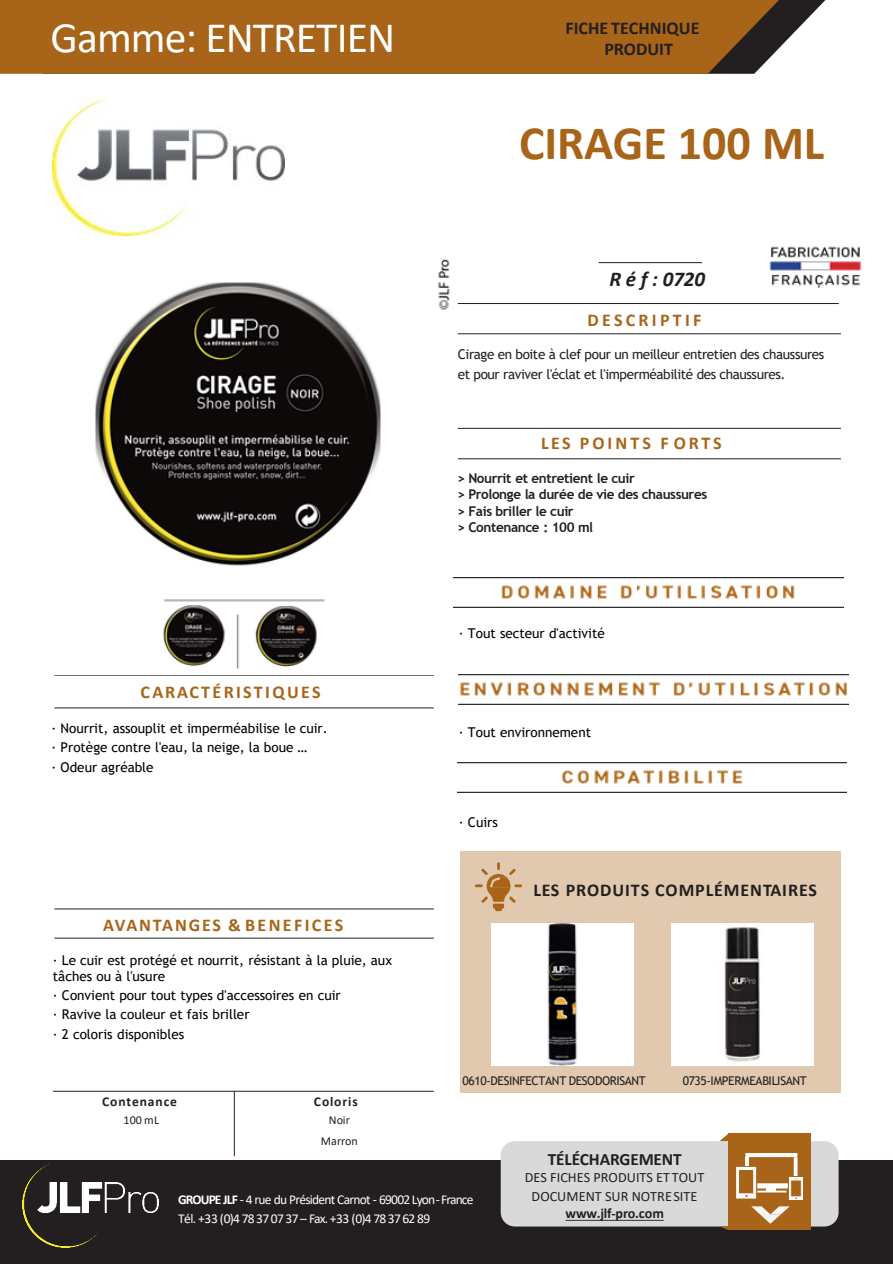
<style>
.page{position:relative;width:893px;height:1264px;background:#fff}
.page>*{position:absolute;margin:0;border:0;box-sizing:border-box;transform-origin:0 0}
.t1{font:700 48px "Calibri";color:#a86418}
.t2{font:43.5px "Calibri";letter-spacing:-.02em;color:#fff}
.t3{font:italic 700 21px "Calibri";color:#231f20}
.t4{font:700 18px "Calibri";letter-spacing:.05em;color:#231f20}
.t5{font:700 18px/21.6px "Calibri";color:#231f20}
.t6{font:700 18px "Calibri";letter-spacing:.105em;color:#a86418}
.t7{font:700 18px "Calibri";letter-spacing:.13em;color:#a86418}
.t8{font:700 18px "Calibri";letter-spacing:.16em;color:#a86418}
.t9{font:700 18px "Calibri";letter-spacing:.18em;color:#a86418}
.t10{font:700 17.25px "Calibri";letter-spacing:-.01em;color:#231f20}
.t11{font:14.25px "Calibri";letter-spacing:.005em;color:#231f20}
.t12{font:700 14.25px "Calibri";letter-spacing:-.01em;color:#231f20}
.t13{font:13.5px/19.2px "Trebuchet MS";color:#000}
.t14{font:13.5px/19.8px "Trebuchet MS";letter-spacing:-.025em;color:#231f20}
.t15{font:700 13.5px/16.2px "Trebuchet MS";letter-spacing:-.03em;color:#231f20}
.t16{font:13.5px "Calibri";letter-spacing:-.055em;color:#fff}
.t17{font:700 13.5px "Calibri";letter-spacing:.065em;color:#231f20}
.t18{font:12px "Trebuchet MS";letter-spacing:-.03em;color:#231f20}
.t19{font:12px "Calibri";letter-spacing:-.005em;color:#231f20}
.s1{font-weight:700}
</style>
<div class="page">
<div style="left:0;top:1159px;width:892px;height:104px;background:#231f20"></div>
<div style="left:500px;top:1140px;width:338px;height:86px;background:#d9d9d9;border-radius:14px"></div>
<hr style="left:598px;top:262px;width:104px;height:1px;background:#231f20">
<hr style="left:458px;top:428px;width:382px;height:1px;background:#231f20">
<hr style="left:458px;top:303px;width:380px;height:1px;background:#231f20">
<hr style="left:458px;top:458px;width:382px;height:1px;background:#231f20">
<hr style="left:458px;top:333px;width:382px;height:1px;background:#231f20">
<hr style="left:54px;top:674px;width:380px;height:1px;background:#231f20">
<hr style="left:54px;top:908px;width:380px;height:1px;background:#231f20">
<hr style="left:54px;top:707px;width:380px;height:1px;background:#231f20">
<hr style="left:54px;top:937px;width:380px;height:1px;background:#231f20">
<div style="left:459px;top:851px;width:381px;height:241px;background:#e0c9af"></div>
<svg style="left:778px;top:0;width:47px;height:49px"></svg>
<div style="left:0;top:0;width:778px;height:74px;background:#a86418"></div>
<hr style="left:53px;top:1090px;width:381px;height:1px;background:#231f20">
<hr style="left:234px;top:1090px;width:1px;height:65px;background:#231f20">
<svg style="left:475px;top:862px;width:47px;height:48px"></svg>
<svg style="left:565px;top:1219px;width:98px;height:1px"></svg>
<svg style="left:719px;top:1226px;width:9px;height:3px"></svg>
<svg style="left:721px;top:1134px;width:7px;height:6px"></svg>
<div style="left:728px;top:1133px;width:82px;height:96px;background:#a86418"></div>
<svg style="left:751px;top:1206px;width:38px;height:17px"></svg>
<hr style="left:757px;top:1190px;width:29px;height:2px;background:#fff">
<svg style="left:766px;top:1188px;width:9px;height:2px"></svg>
<svg style="left:757px;top:1183px;width:30px;height:5px"></svg>
<svg style="left:793px;top:1156px;width:4px;height:19px"></svg>
<svg style="left:745px;top:1153px;width:52px;height:3px"></svg>
<svg style="left:736px;top:1156px;width:20px;height:42px"></svg>
<hr style="left:753px;top:1169px;width:3px;height:23px;background:#fff">
<img style="left:789px;top:1177px;width:13px;height:21px">
<img style="left:23px;top:1164px;width:135px;height:83px">
<img style="left:457px;top:762px;width:389px;height:30px">
<img style="left:454px;top:577px;width:389px;height:30px">
<img style="left:459px;top:674px;width:389px;height:30px">
<img style="left:53px;top:98px;width:232px;height:137px">
<img style="left:769px;top:246px;width:92px;height:42px">
<img style="left:671px;top:923px;width:142px;height:142px">
<img style="left:491px;top:923px;width:142px;height:142px">
<img style="left:95px;top:259px;width:355px;height:411px">
<h2 class="t2" style="left:50px;top:8px;width:346px">Gamme: ENTRETIEN</h2>
<p class="t7" style="left:141px;top:678px;width:182px">CARACTÉRISTIQUES</p>
<p class="t13" style="left:52px;top:718px;width:278px">· Nourrit, assouplit et imperméabilise le cuir. · Protège contre l'eau, la neige, la boue …<br>· Odeur agréable</p>
<p class="t6" style="left:103px;top:911px;width:242px">AVANTANGES &amp; BENEFICES</p>
<p class="t13" style="left:53px;top:951px;width:341px;line-height:16.2px">· Le cuir est protégé et nourrit, résistant à la pluie, aux tâches ou à l'usure</p>
<p class="t13" style="left:53px;top:985px;width:289px">· Convient pour tout types d'accessoires en cuir · Ravive la couleur et fais briller<br>· 2 coloris disponibles</p>
<p class="t17" style="left:102px;top:1091px;width:76px">Contenance</p>
<p class="t19" style="left:124px;top:1111px;width:37px">100 mL</p>
<p class="t17" style="left:314px;top:1091px;width:45px">Coloris</p>
<p class="t19" style="left:329px;top:1111px;width:22px">Noir</p>
<p class="t19" style="left:321px;top:1132px;width:38px">Marron</p>
<p class="t5" style="left:604px;top:17px;width:97px;text-indent:-39px">FICHE TECHNIQUE<br>PRODUIT</p>
<p class="t1" style="left:519px;top:109px;width:307px">CIRAGE 100 ML</p>
<p class="t3" style="left:609px;top:264px;width:97px">R é f : 0720</p>
<p class="t9" style="left:587px;top:307px;width:115px">DESCRIPTIF</p>
<p class="t14" style="left:458px;top:344px;width:368px">Cirage en boite à clef pour un meilleur entretien des chaussures et pour raviver l'éclat et l'imperméabilité des chaussures.</p>
<p class="t8" style="left:541px;top:430px;width:182px">LES POINTS F ORTS</p>
<p class="t15" style="left:457px;top:470px;width:251px">&gt; Nourrit et entretient le cuir<br>&gt; Prolonge la durée de vie des chaussures &gt; Fais briller le cuir<br>&gt; Contenance : 100 ml</p>
<p class="t13" style="left:459px;top:623px;width:147px">· Tout secteur d'activité</p>
<p class="t13" style="left:459px;top:722px;width:134px">· Tout environnement</p>
<p class="t13" style="left:459px;top:812px;width:40px">· Cuirs</p>
<p class="t4" style="left:533px;top:877px;width:285px">LES PRODUITS COMPLÉMENTAIRES</p>
<p class="t18" style="left:462px;top:1073px;width:185px">0610-DESINFECTANT DESODORISANT</p>
<p class="t18" style="left:682px;top:1073px;width:126px">0735-IMPERMEABILISANT</p>
<p class="t16" style="left:178px;top:1190px;width:297px"><span class="s1">GROUPE JLF</span> - 4 rue du Président Carnot - 69002 Lyon-France</p>
<p class="t16" style="left:178px;top:1208px;width:253px">Tél. +33 (0)4783707 37– Fax.+33 (0)4783762 89</p>
<p class="t10" style="left:547px;top:1146px;width:135px">TÉLÉCHARGEMENT</p>
<p class="t11" style="left:524px;top:1167px;width:181px">DES FICHES PRODUITS ETTOUT</p>
<p class="t11" style="left:531px;top:1186px;width:167px">DOCUMENT SUR NOTRESITE</p>
<p class="t12" style="left:565px;top:1203px;width:100px">www.jlf-pro.com</p>
</div>
